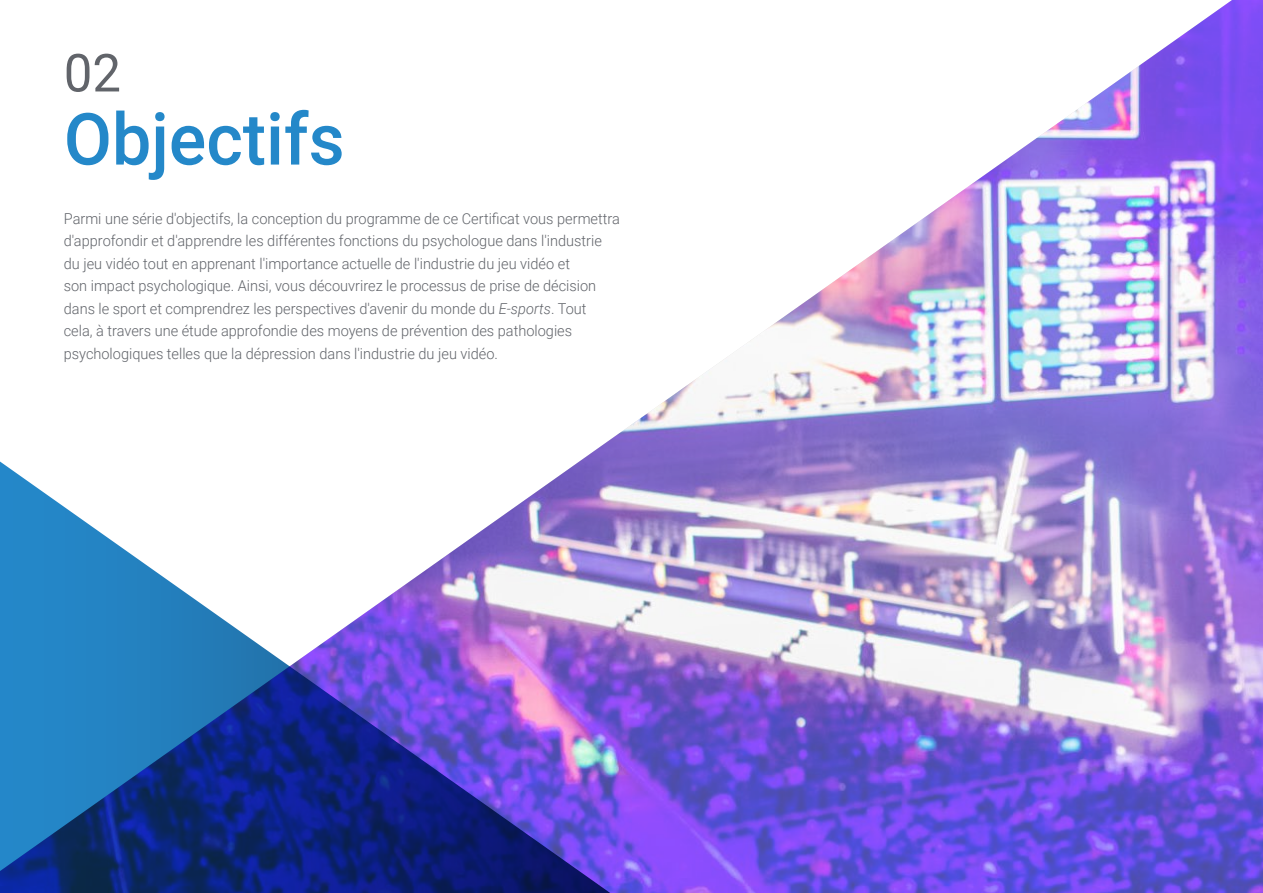
<style>
.page{position:relative;width:1263px;height:893px;background:#fff}
.page>*{position:absolute;margin:0;border:0;box-sizing:border-box;transform-origin:0 0}
.t1{font:500 72px "Roboto";color:#2488c9}
.t2{font:52.5px "Roboto";color:#61646a}
.t3{font:300 15px/22.5px "Roboto";color:#61646a}
.s1{font-style:italic}
</style>
<div class="page">
<img style="left:601px;top:0;width:662px;height:893px">
<svg style="left:0;top:446px;width:640px;height:447px"></svg>
<h2 class="t2" style="left:64px;top:36px;width:59px">02</h2>
<h1 class="t1" style="left:64px;top:89px;width:282px">Objectifs</h1>
<p class="t3" style="left:64px;top:207px;width:557px">Parmi une série d'objectifs, la conception du programme de ce Certificat vous permettra d'approfondir et d'apprendre les différentes fonctions du psychologue dans l'industrie du jeu vidéo tout en apprenant l'importance actuelle de l'industrie du jeu vidéo et<br>son impact psychologique. Ainsi, vous découvrirez le processus de prise de décision dans le sport et comprendrez les perspectives d'avenir du monde du <span class="s1">E-sports</span>. Tout<br>cela, à travers une étude approfondie des moyens de prévention des pathologies psychologiques telles que la dépression dans l'industrie du jeu vidéo.</p>
</div>
